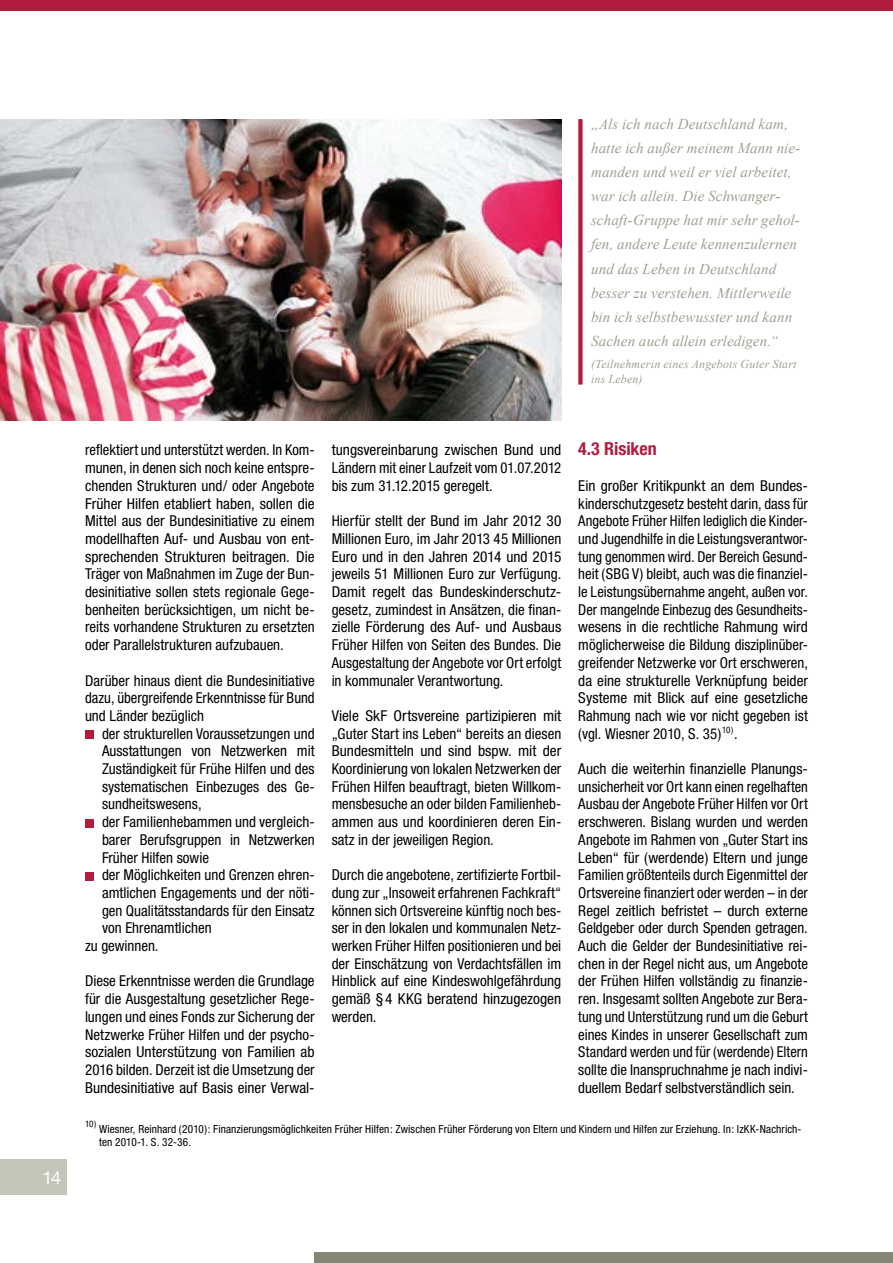
<style>
.page{position:relative;width:893px;height:1263px;background:#fff}
.page>*{position:absolute;margin:0;border:0;box-sizing:border-box;transform-origin:0 0}
.t1{font:700 condensed 18px "Helvetica Neue";letter-spacing:-.005em;color:#b31c3d}
.t2{font:18px "Helvetica Neue";color:#fff}
.t3{font:condensed 15px/17.7px "Helvetica Neue";color:#000;text-align:justify}
.t4{font:italic 15px/24px "Times New Roman";letter-spacing:.005em;color:#a09f90}
.t5{font:italic 12px/14.4px "Times New Roman";letter-spacing:.015em;color:#a09f90}
.t6{font:condensed 11.25px/13.5px "Helvetica Neue";letter-spacing:.01em;color:#000}
.t7{font:condensed 9px "Helvetica Neue";color:#000}
</style>
<div class="page">
<div style="left:0;top:0;width:893px;height:11px;background:#b31c3d"></div>
<div style="left:315px;top:1252px;width:578px;height:11px;background:#868575"></div>
<div style="left:0;top:1159px;width:66px;height:36px;background:#c6c5b9"></div>
<div style="left:85px;top:730px;width:8px;height:9px;background:#b31c3d"></div>
<div style="left:85px;top:819px;width:8px;height:8px;background:#b31c3d"></div>
<div style="left:85px;top:872px;width:8px;height:8px;background:#b31c3d"></div>
<img style="left:0;top:119px;width:561px;height:301px">
<div style="left:578px;top:119px;width:5px;height:266px;background:#b31c3d"></div>
<p class="t2" style="left:43px;top:1166px;width:20px">14</p>
<p class="t4" style="left:591px;top:112px;width:211px">„Als ich nach Deutschland kam, hatte ich außer meinem Mann nie&shy;manden und weil er viel arbeitet, war ich allein. Die Schwanger&shy;schaft-Gruppe hat mir sehr gehol&shy;fen, andere Leute kennenzulernen und das Leben in Deutschland besser zu verstehen. Mittlerweile bin ich selbstbewusster und kann<br>Sachen auch allein erledigen.“</p>
<p class="t5" style="left:591px;top:357px;width:207px">(Teilnehmerin eines Angebots Guter Start ins Leben)</p>
<p class="t3" style="left:85px;top:441px;width:231px">reflektiert und unterstützt werden. In Kom&shy;munen, in denen sich noch keine entspre&shy;chenden Strukturen und/ oder Angebote Früher Hilfen etabliert haben, sollen die Mittel aus der Bundesinitiative zu einem modellhaften Auf- und Ausbau von ent&shy;sprechenden Strukturen beitragen. Die Träger von Maßnahmen im Zuge der Bun&shy;desinitiative sollen stets regionale Gege&shy;benheiten berücksichtigen, um nicht be&shy;reits vorhandene Strukturen zu ersetzten oder Parallelstrukturen aufzubauen.</p>
<p class="t3" style="left:85px;top:671px;width:231px">Darüber hinaus dient die Bundesinitiative dazu, übergreifende Erkenntnisse für Bund und Länder bezüglich</p>
<p class="t3" style="left:102px;top:724px;width:214px">der strukturellen Voraussetzungen und</p>
<p class="t3" style="left:102px;top:742px;width:214px">Ausstattungen von Netzwerken mit</p>
<p class="t3" style="left:102px;top:760px;width:214px">Zuständigkeit für Frühe Hilfen und des</p>
<p class="t3" style="left:102px;top:777px;width:214px">systematischen Einbezuges des Ge-</p>
<p class="t3" style="left:102px;top:795px;width:101px">sundheitswesens,</p>
<p class="t3" style="left:102px;top:813px;width:214px">der Familienhebammen und vergleich-</p>
<p class="t3" style="left:102px;top:831px;width:214px">barer Berufsgruppen in Netzwerken</p>
<p class="t3" style="left:102px;top:848px;width:109px">Früher Hilfen sowie</p>
<p class="t3" style="left:102px;top:866px;width:214px">der Möglichkeiten und Grenzen ehren-</p>
<p class="t3" style="left:102px;top:884px;width:214px">amtlichen Engagements und der nöti-</p>
<p class="t3" style="left:102px;top:901px;width:214px">gen Qualitätsstandards für den Einsatz</p>
<p class="t3" style="left:102px;top:919px;width:111px">von Ehrenamtlichen</p>
<p class="t3" style="left:85px;top:937px;width:75px">zu gewinnen.</p>
<p class="t3" style="left:85px;top:972px;width:231px">Diese Erkenntnisse werden die Grundlage für die Ausgestaltung gesetzlicher Rege&shy;lungen und eines Fonds zur Sicherung der Netzwerke Früher Hilfen und der psycho&shy;sozialen Unterstützung von Familien ab 2016 bilden. Derzeit ist die Umsetzung der Bundesinitiative auf Basis einer Verwal-</p>
<p class="t3" style="left:332px;top:441px;width:231px">tungsvereinbarung zwischen Bund und Ländern mit einer Laufzeit vom 01.07.2012 bis zum 31.12.2015 geregelt.</p>
<p class="t3" style="left:332px;top:512px;width:231px">Hierfür stellt der Bund im Jahr 2012 30<br>Millionen Euro, im Jahr 2013 45 Millionen Euro und in den Jahren 2014 und 2015 jeweils 51 Millionen Euro zur Verfügung.<br>Damit regelt das Bundeskinderschutz&shy;gesetz, zumindest in Ansätzen, die finan&shy;zielle Förderung des Auf- und Ausbaus Früher Hilfen von Seiten des Bundes. Die Ausgestaltung der Angebote vor Ort erfolgt in kommunaler Verantwortung.</p>
<p class="t3" style="left:332px;top:707px;width:231px">Viele SkF Ortsvereine partizipieren mit „Guter Start ins Leben“ bereits an diesen Bundesmitteln und sind bspw. mit der Koordinierung von lokalen Netzwerken der Frühen Hilfen beauftragt, bieten Willkom&shy;mensbesuche an oder bilden Familienheb&shy;ammen aus und koordinieren deren Ein&shy;satz in der jeweiligen Region.</p>
<p class="t3" style="left:332px;top:866px;width:231px">Durch die angebotene, zertifizierte Fortbil&shy;dung zur „Insoweit erfahrenen Fachkraft“ können sich Ortsvereine künftig noch bes&shy;ser in den lokalen und kommunalen Netz&shy;werken Früher Hilfen positionieren und bei der Einschätzung von Verdachtsfällen im Hinblick auf eine Kindeswohlgefährdung gemäß § 4 KKG beratend hinzugezogen werden.</p>
<p class="t1" style="left:578px;top:438px;width:80px">4.3 Risiken</p>
<p class="t3" style="left:578px;top:477px;width:231px">Ein großer Kritikpunkt an dem Bundes&shy;kinderschutzgesetz besteht darin, dass für Angebote Früher Hilfen lediglich die Kinder&shy;und Jugendhilfe in die Leistungsverantwor&shy;tung genommen wird. Der Bereich Gesund&shy;heit (SBG V) bleibt, auch was die finanziel&shy;le Leistungsübernahme angeht, außen vor.<br>Der mangelnde Einbezug des Gesundheits&shy;wesens in die rechtliche Rahmung wird möglicherweise die Bildung disziplinüber&shy;greifender Netzwerke vor Ort erschweren, da eine strukturelle Verknüpfung beider Systeme mit Blick auf eine gesetzliche Rahmung nach wie vor nicht gegeben ist (vgl. Wiesner 2010, S. 35)<sup>10)</sup>.</p>
<p class="t3" style="left:578px;top:760px;width:231px">Auch die weiterhin finanzielle Planungs&shy;unsicherheit vor Ort kann einen regelhaften Ausbau der Angebote Früher Hilfen vor Ort erschweren. Bislang wurden und werden Angebote im Rahmen von „Guter Start ins Leben“ für (werdende) Eltern und junge Familien größtenteils durch Eigenmittel der Ortsvereine finanziert oder werden – in der Regel zeitlich befristet – durch externe Geldgeber oder durch Spenden getragen.<br>Auch die Gelder der Bundesinitiative rei&shy;chen in der Regel nicht aus, um Angebote der Frühen Hilfen vollständig zu finanzie&shy;ren. Insgesamt sollten Angebote zur Bera&shy;tung und Unterstützung rund um die Geburt eines Kindes in unserer Gesellschaft zum Standard werden und für (werdende) Eltern sollte die Inanspruchnahme je nach indivi&shy;duellem Bedarf selbstverständlich sein.</p>
<p class="t7" style="left:85px;top:1118px;width:13px">10)</p>
<p class="t6" style="left:99px;top:1122px;width:704px">Wiesner, Reinhard (2010): Finanzierungsmöglichkeiten Früher Hilfen: Zwischen Früher Förderung von Eltern und Kindern und Hilfen zur Erziehung. In: IzKK-Nachrich&shy;ten 2010-1. S. 32-36.</p>
</div>
